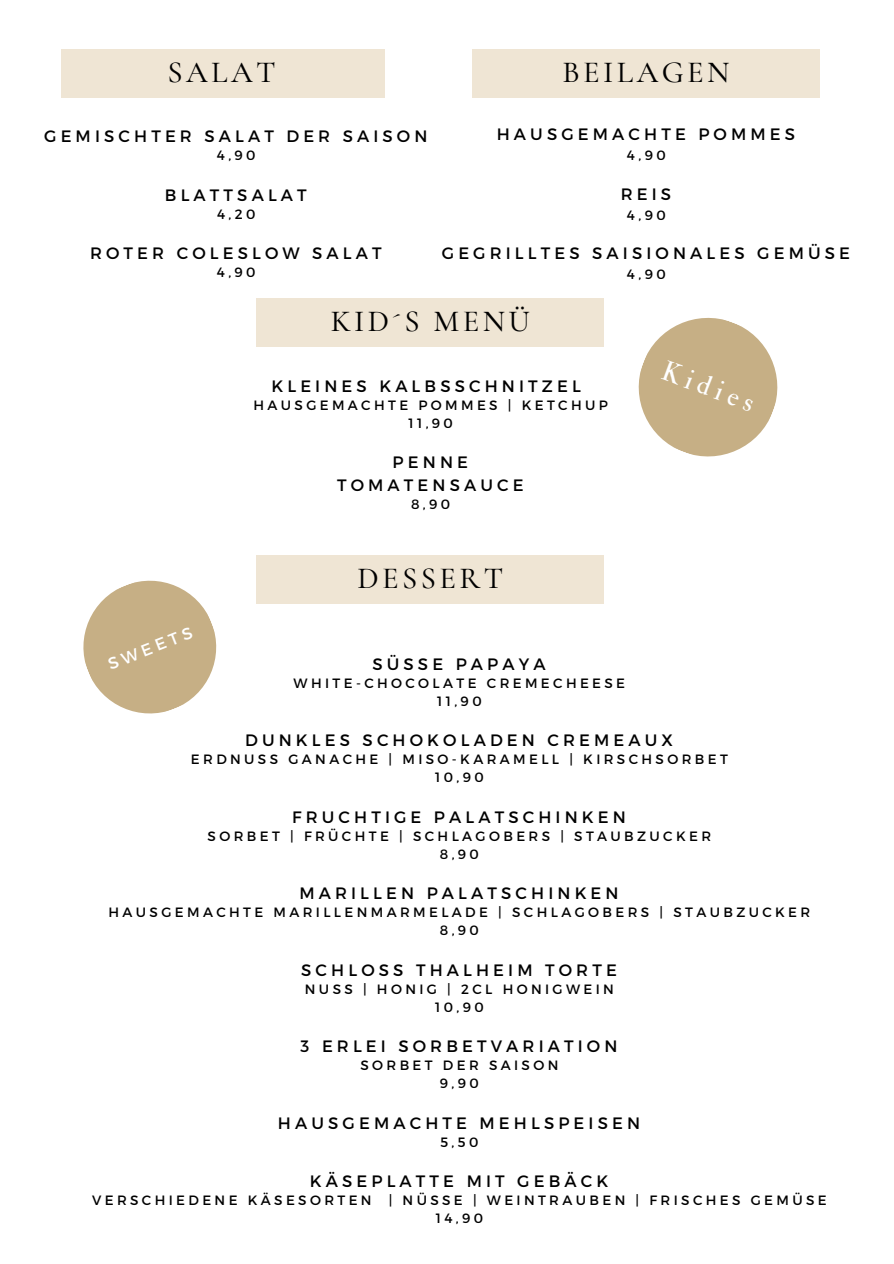
<style>
.page{position:relative;width:894px;height:1264px;background:#fff}
.page>*{position:absolute;margin:0;border:0;box-sizing:border-box;transform-origin:0 0}
.t1{font:500 30.6px "Cormorant Garamond";letter-spacing:.11em;color:#000}
.t2{font:27.3px "IM FELL Double Pica Roman";color:#fff}
.t3{font:16.5px/22.5px "Montserrat";letter-spacing:.25em;color:#000;text-align:center}
.t4{font:16.5px "Montserrat";color:#fff}
.t5{font:13.5px/18px "Montserrat";letter-spacing:.25em;color:#000;text-align:center}
</style>
<div class="page">
<div style="left:61px;top:49px;width:323px;height:48px;background:#efe5d4"></div>
<div style="left:472px;top:49px;width:347px;height:48px;background:#efe5d4"></div>
<div style="left:256px;top:555px;width:348px;height:48px;background:#efe5d4"></div>
<div style="left:256px;top:298px;width:348px;height:48px;background:#efe5d4"></div>
<svg style="left:638px;top:317px;width:140px;height:140px"></svg>
<svg style="left:83px;top:580px;width:134px;height:134px"></svg>
<h1 class="t1" style="left:167px;top:54px;width:109px">SALAT</h1>
<p class="t1" style="left:562px;top:54px;width:168px">BEILAGEN</p>
<p class="t3" style="left:496px;top:122px;width:300px">HAUSGEMACHTE POMMES</p>
<p class="t5" style="left:626px;top:146px;width:40px">4,90</p>
<p class="t3" style="left:620px;top:182px;width:52px">REIS</p>
<p class="t5" style="left:626px;top:205px;width:40px">4,90</p>
<h3 class="t3" style="left:441px;top:241px;width:409px">GEGRILLTES SAISIONALES GEMÜSE</h3>
<h3 class="t5" style="left:626px;top:265px;width:40px">4,90</h3>
<h2 class="t1" style="left:330px;top:303px;width:201px">KID´S MENÜ</h2>
<h1 class="t2" style="left:669px;top:354px;width:98px;rotate:21deg">Kidies</h1>
<h1 class="t3" style="left:44px;top:124px;width:385px">GEMISCHTER SALAT DER SAISON</h1>
<h1 class="t5" style="left:217px;top:146px;width:40px">4,90</h1>
<h3 class="t3" style="left:165px;top:183px;width:143px">BLATTSALAT</h3>
<h3 class="t5" style="left:217px;top:204px;width:40px">4,20</h3>
<h3 class="t3" style="left:90px;top:241px;width:293px">ROTER COLESLOW SALAT</h3>
<h3 class="t5" style="left:217px;top:263px;width:40px">4,90</h3>
<h1 class="t3" style="left:271px;top:373px;width:311px">KLEINES KALBSSCHNITZEL</h1>
<h3 class="t5" style="left:253px;top:395px;width:356px">HAUSGEMACHTE POMMES | KETCHUP</h3>
<h3 class="t5" style="left:408px;top:413px;width:46px">11,90</h3>
<h3 class="t3" style="left:337px;top:450px;width:188px">PENNE<br>TOMATENSAUCE</h3>
<h3 class="t5" style="left:411px;top:494px;width:41px">8,90</h3>
<h3 class="t1" style="left:357px;top:560px;width:147px">DESSERT</h3>
<h3 class="t4" style="left:105px;top:654px;width:91px;rotate:-22deg">SWEETS</h3>
<p class="t3" style="left:372px;top:651px;width:175px">SÜSSE PAPAYA</p>
<p class="t5" style="left:293px;top:673px;width:333px">WHITE-CHOCOLATE CREMECHEESE<br>11,90</p>
<p class="t3" style="left:245px;top:728px;width:429px">DUNKLES SCHOKOLADEN CREMEAUX</p>
<p class="t5" style="left:191px;top:749px;width:538px">ERDNUSS GANACHE | MISO-KARAMELL | KIRSCHSORBET<br>10,90</p>
<p class="t3" style="left:292px;top:804px;width:335px">FRUCHTIGE PALATSCHINKEN</p>
<p class="t5" style="left:207px;top:826px;width:505px">SORBET | FRÜCHTE | SCHLAGOBERS | STAUBZUCKER<br>8,90</p>
<p class="t3" style="left:299px;top:881px;width:321px">MARILLEN PALATSCHINKEN</p>
<p class="t5" style="left:108px;top:902px;width:703px">HAUSGEMACHTE MARILLENMARMELADE | SCHLAGOBERS | STAUBZUCKER<br>8,90</p>
<p class="t3" style="left:301px;top:957px;width:317px">SCHLOSS THALHEIM TORTE</p>
<p class="t5" style="left:305px;top:979px;width:310px">NUSS | HONIG | 2CL HONIGWEIN<br>10,90</p>
<p class="t3" style="left:300px;top:1034px;width:318px">3 ERLEI SORBETVARIATION</p>
<p class="t5" style="left:360px;top:1055px;width:199px">SORBET DER SAISON<br>9,90</p>
<p class="t3" style="left:278px;top:1110px;width:363px">HAUSGEMACHTE MEHLSPEISEN</p>
<p class="t5" style="left:440px;top:1132px;width:39px">5,50</p>
<p class="t3" style="left:310px;top:1169px;width:300px">KÄSEPLATTE MIT GEBÄCK</p>
<p class="t5" style="left:92px;top:1190px;width:281px">VERSCHIEDENE KÄSESORTEN</p>
<p class="t5" style="left:435px;top:1190px;width:392px;text-align:left;text-indent:-47px">| NÜSSE | WEINTRAUBEN | FRISCHES GEMÜSE<br>14,90</p>
</div>
